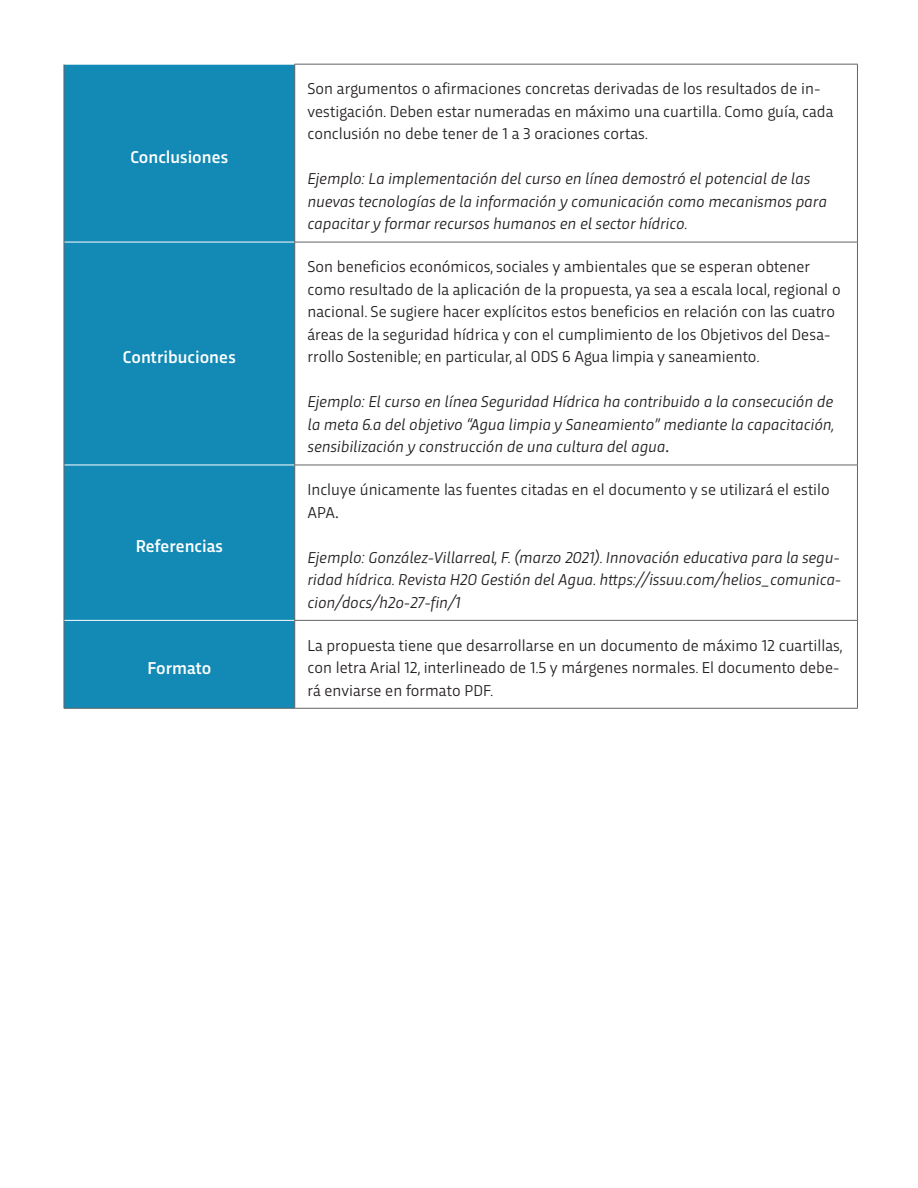
<style>
.page{position:relative;width:918px;height:1188px;background:#fff}
.page>*{position:absolute;margin:0;border:0;box-sizing:border-box;transform-origin:0 0}
.t1{font:500 18px "Trasandina";color:#fff}
.t2{font:16.5px/22.5px "Trasandina";color:#231f20}
.t3{font:italic 16.5px/22.5px "Trasandina";color:#231f20;text-align:justify}
.s1{font-family:"Myriad Pro";font-style:normal}
.s2{font-family:"Minion Pro"}
</style>
<div class="page">
<div style="left:65px;top:65px;width:229px;height:643px;background:#128ab5"></div>
<hr style="left:64px;top:242px;width:231px;height:1px;background:#fff">
<hr style="left:64px;top:465px;width:231px;height:1px;background:#fff">
<hr style="left:64px;top:620px;width:231px;height:1px;background:#fff">
<hr style="left:64px;top:65px;width:1px;height:177px;background:#636366">
<hr style="left:64px;top:242px;width:1px;height:223px;background:#636366">
<hr style="left:64px;top:465px;width:1px;height:155px;background:#636366">
<hr style="left:64px;top:620px;width:1px;height:88px;background:#636366">
<hr style="left:64px;top:708px;width:231px;height:1px;background:#636366">
<hr style="left:295px;top:64px;width:563px;height:1px;background:#636366">
<hr style="left:294px;top:64px;width:1px;height:178px;background:#636366">
<hr style="left:857px;top:64px;width:1px;height:178px;background:#636366">
<hr style="left:295px;top:242px;width:563px;height:1px;background:#636366">
<hr style="left:294px;top:242px;width:1px;height:223px;background:#636366">
<hr style="left:857px;top:242px;width:1px;height:223px;background:#636366">
<hr style="left:295px;top:465px;width:563px;height:1px;background:#636366">
<hr style="left:294px;top:465px;width:1px;height:155px;background:#636366">
<hr style="left:857px;top:465px;width:1px;height:155px;background:#636366">
<hr style="left:295px;top:620px;width:563px;height:1px;background:#636366">
<hr style="left:294px;top:621px;width:1px;height:87px;background:#636366">
<hr style="left:857px;top:621px;width:1px;height:87px;background:#636366">
<hr style="left:295px;top:708px;width:563px;height:1px;background:#636366">
<p class="t1" style="left:130px;top:143px;width:99px">Conclusiones</p>
<p class="t1" style="left:123px;top:344px;width:114px">Contribuciones</p>
<p class="t1" style="left:136px;top:533px;width:89px">Referencias</p>
<p class="t1" style="left:147px;top:654px;width:65px">Formato</p>
<p class="t2" style="left:307px;top:76px;width:527px">Son argumentos o afirmaciones concretas derivadas de los resultados de in&shy;vestigación. Deben estar numeradas en máximo una cuartilla. Como guía, cada conclusión no debe tener de 1 a 3 oraciones cortas.</p>
<p class="t3" style="left:307px;top:166px;width:521px;text-align:left">Ejemplo: La implementación del curso en línea demostró el potencial de las nuevas tecnologías de la información y comunicación como mecanismos para capacitar y formar recursos humanos en el sector hídrico.</p>
<p class="t2" style="left:307px;top:254px;width:535px">Son beneficios económicos, sociales y ambientales que se esperan obtener como resultado de la aplicación de la propuesta, ya sea a escala local, regional o nacional. Se sugiere hacer explícitos estos beneficios en relación con las cuatro áreas de la seguridad hídrica y con el cumplimiento de los Objetivos del Desa&shy;rrollo Sostenible; en particular, al ODS 6 Agua limpia y saneamiento.</p>
<p class="t3" style="left:307px;top:389px;width:528px">Ejemplo: El curso en línea Seguridad Hídrica ha contribuido a la consecución de la meta 6.a del objetivo “Agua limpia y Saneamiento” mediante la capacitación, sensibilización y construcción de una cultura del agua<span class="s1">.</span></p>
<p class="t2" style="left:307px;top:477px;width:524px">Incluye únicamente las fuentes citadas en el documento y se utilizará el estilo<br>APA<span class="s2">.</span></p>
<p class="t3" style="left:307px;top:545px;width:535px">Ejemplo: González-Villarreal, F. (marzo 2021). Innovación educativa para la segu&shy;ridad hídrica. Revista H2O Gestión del Agua. https://issuu.com/helios_comunica&shy;cion/docs/h2o-27-fin/1</p>
<p class="t2" style="left:307px;top:632px;width:537px">La propuesta tiene que desarrollarse en un documento de máximo 12 cuartillas, con letra Arial 12, interlineado de 1.5 y márgenes normales. El documento debe&shy;rá enviarse en formato PDF.</p>
</div>
